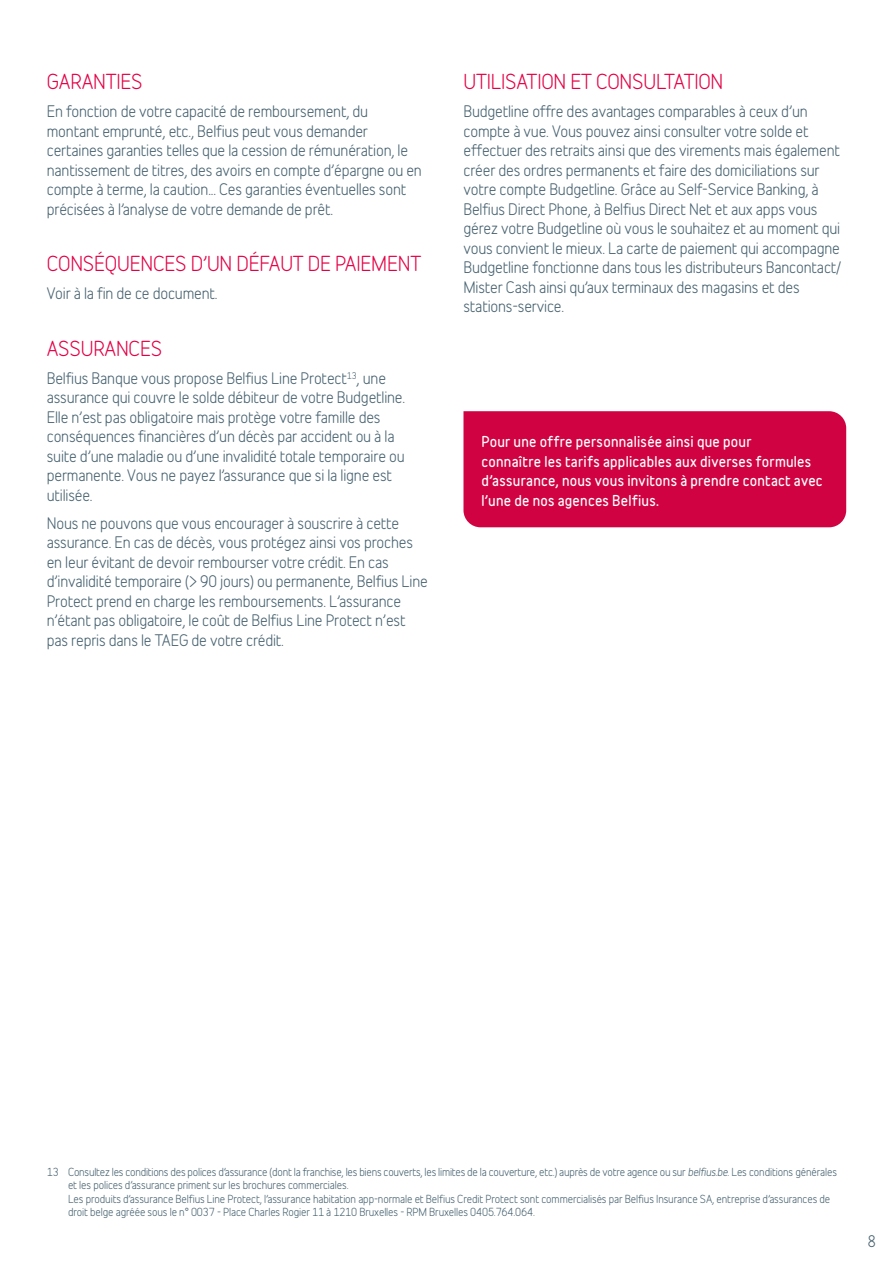
<style>
.page{position:relative;width:893px;height:1263px;background:#fff}
.page>*{position:absolute;margin:0;border:0;box-sizing:border-box;transform-origin:0 0}
.t1{font:19.5px "Belfius Alternative";letter-spacing:-.01em;color:#e40045}
.t2{font:15px/19.5px "Belfius Alternative";letter-spacing:-.01em;color:#476270}
.t3{font:700 13.5px/19.5px "Belfius Alternative";letter-spacing:.02em;color:#fff}
.t4{font:10.5px/13.5px "Belfius Alternative";letter-spacing:-.01em;color:#476270}
.s1{font-style:italic}
</style>
<div class="page">
<div style="left:463px;top:411px;width:383px;height:116px;background:#d00242"></div>
<h1 class="t1" style="left:47px;top:65px;width:97px">GARANTIES</h1>
<p class="t2" style="left:47px;top:100px;width:377px">En fonction de votre capacité de remboursement, du montant emprunté, etc., Belfius peut vous demander certaines garanties telles que la cession de rémunération, le nantissement de titres, des avoirs en compte d’épargne ou en compte à terme, la caution... Ces garanties éventuelles sont précisées à l’analyse de votre demande de prêt.</p>
<h1 class="t1" style="left:47px;top:247px;width:376px">CONSÉQUENCES D’UN DÉFAUT DE PAIEMENT</h1>
<p class="t2" style="left:47px;top:282px;width:172px">Voir à la fin de ce document.</p>
<h1 class="t1" style="left:47px;top:332px;width:117px">ASSURANCES</h1>
<p class="t2" style="left:47px;top:367px;width:360px">Belfius Banque vous propose Belfius Line Protect<sup>13</sup>, une assurance qui couvre le solde débiteur de votre Budgetline.<br>Elle n’est pas obligatoire mais protège votre famille des conséquences financières d’un décès par accident ou à la suite d’une maladie ou d’une invalidité totale temporaire ou permanente. Vous ne payez l’assurance que si la ligne est utilisée.</p>
<p class="t2" style="left:47px;top:512px;width:383px">Nous ne pouvons que vous encourager à souscrire à cette assurance. En cas de décès, vous protégez ainsi vos proches en leur évitant de devoir rembourser votre crédit. En cas d’invalidité temporaire (&gt; 90 jours) ou permanente, Belfius Line Protect prend en charge les remboursements. L’assurance n’étant pas obligatoire, le coût de Belfius Line Protect n’est pas repris dans le TAEG de votre crédit.</p>
<h1 class="t1" style="left:463px;top:65px;width:261px">UTILISATION ET CONSULTATION</h1>
<p class="t2" style="left:463px;top:100px;width:379px">Budgetline offre des avantages comparables à ceux d’un compte à vue. Vous pouvez ainsi consulter votre solde et effectuer des retraits ainsi que des virements mais également créer des ordres permanents et faire des domiciliations sur votre compte Budgetline. Grâce au Self-Service Banking, à Belfius Direct Phone, à Belfius Direct Net et aux apps vous gérez votre Budgetline où vous le souhaitez et au moment qui vous convient le mieux. La carte de paiement qui accompagne Budgetline fonctionne dans tous les distributeurs Bancontact/ Mister Cash ainsi qu’aux terminaux des magasins et des stations-service.</p>
<p class="t3" style="left:481px;top:432px;width:343px">Pour une offre personnalisée ainsi que pour<br>connaître les tarifs applicables aux diverses formules d’assurance, nous vous invitons à prendre contact avec l’une de nos agences Belfius.</p>
<p class="t4" style="left:68px;top:1164px;width:770px;text-indent:-21px">13 Consultez les conditions des polices d’assurance (dont la franchise, les biens couverts, les limites de la couverture, etc.) auprès de votre agence ou sur <span class="s1">belfius.be</span>. Les conditions générales et les polices d’assurance priment sur les brochures commerciales.<br>Les produits d’assurance Belfius Line Protect, l’assurance habitation app-normale et Belfius Credit Protect sont commercialisés par Belfius Insurance SA, entreprise d’assurances de droit belge agréée sous le n° 0037 - Place Charles Rogier 11 à 1210 Bruxelles - RPM Bruxelles 0405.764.064.</p>
<p class="t2" style="left:867px;top:1230px;width:10px">8</p>
</div>
